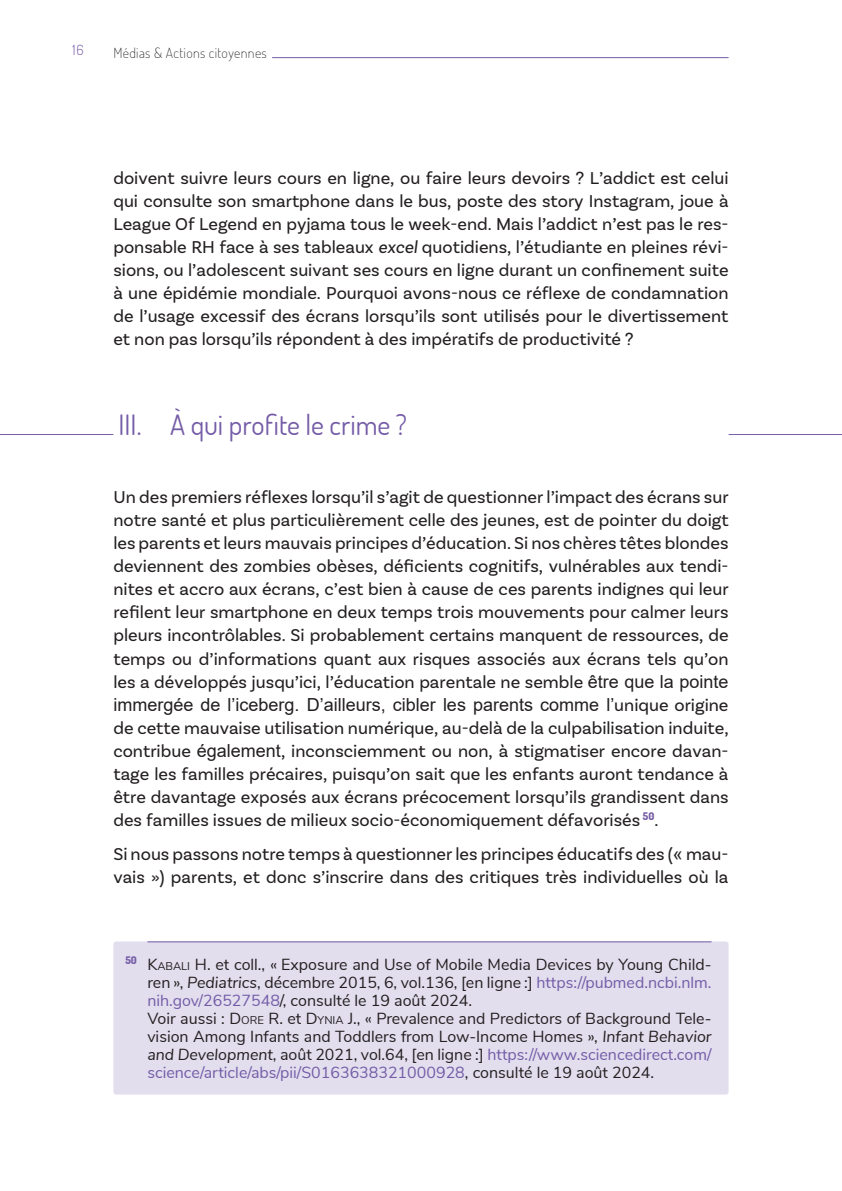
<style>
.page{position:relative;width:842px;height:1191px;background:#fff}
.page>*{position:absolute;margin:0;border:0;box-sizing:border-box;transform-origin:0 0}
.t1{font:28px "Dosis";letter-spacing:-.005em;color:#745ca7}
.t2{font:18px/23px "Basic Sans";color:#231f20;text-align:justify}
.t3{font:18px "Arial";color:#231f20}
.t4{font:16px/18px "Nunito Sans";color:#231f20}
.t5{font:200 14px "Dosis";letter-spacing:.025em;color:#231f20}
.t6{font:300 14px "Dosis";color:#745ca7}
.s1{font-style:italic}
.s2{font-family:"Arial"}
.s3{font-family:"Basic Sans"}
.s4{font-style:inherit}
.s5{font-size:11.2px}
.s6{color:#745ca7}
</style>
<div class="page">
<hr style="left:113px;top:57px;width:616px;height:1px;background:#745ca7">
<div style="left:108px;top:52px;width:164px;height:10px;background:#fff"></div>
<div style="left:113px;top:941px;width:616px;height:153px;background:#e2deee;border-radius:3px"></div>
<hr style="left:0;top:434px;width:842px;height:1px;background:#745ca7">
<div style="left:113px;top:429px;width:616px;height:8px;background:#fff"></div>
<hr style="left:147px;top:941px;width:564px;height:1px;background:#745ca7">
<p class="t6" style="left:73px;top:41px;width:12px">16</p>
<p class="t5" style="left:113px;top:44px;width:155px">Médias &amp; Actions citoyennes</p>
<p class="t2" style="left:113px;top:166px;width:617px">doivent suivre leurs cours en ligne, ou faire leurs devoirs ? L’addict est celui qui consulte son smartphone dans le bus, poste des story Instagram, joue à League Of Legend en pyjama tous le week-end. Mais l’addict n’est pas le res&shy;ponsable RH face à ses tableaux <span class="s1">excel</span> quotidiens, l’étudiante en pleines révi&shy;sions, ou l’adolescent suivant ses cours en ligne durant un confinement suite à une épidémie mondiale. Pourquoi avons-nous ce réflexe de condamnation de l’usage excessif des écrans lorsqu’ils sont utilisés pour le divertissement et non pas lorsqu’ils répondent à des impératifs de productivité ?</p>
<h1 class="t1" style="left:119px;top:406px;width:290px">III. À qui profite le crime ?</h1>
<p class="t2" style="left:113px;top:486px;width:617px">Un des premiers réflexes lorsqu’il s’agit de questionner l’impact des écrans sur notre santé et plus particulièrement celle des jeunes, est de pointer du doigt les parents et leurs mauvais principes d’éducation. Si nos chères têtes blondes deviennent des zombies obèses, déficients cognitifs, vulnérables aux tendi&shy;nites et accro aux écrans, c’est bien à cause de ces parents indignes qui leur refilent leur smartphone en deux temps trois mouvements pour calmer leurs pleurs incontrôlables. Si probablement certains manquent de ressources, de temps ou d’informations quant aux risques associés aux écrans tels qu’on les a développés jusqu’ici, l’éducation parentale ne semble <span class="s2">être que la pointe</span></p>
<p class="t3" style="left:113px;top:692px;width:617px">immergée de l’iceberg. D’ailleurs, cibler les parents comme l’<span class="s3">unique origine</span></p>
<p class="t2" style="left:113px;top:716px;width:617px">de cette mauvaise utilisation numérique, au-delà de la culpabilisation induite, contribue <span class="s2">également</span>, inconsciemment ou non, à stigmatiser encore davan&shy;tage les familles précaires, puisqu’on sait que les enfants auront tendance à être davantage exposés aux écrans précocement lorsqu’ils grandissent dans des familles issues de milieux socio-économiquement défavorisés <sup>50</sup>.</p>
<p class="t2" style="left:113px;top:842px;width:617px">Si nous passons notre temps à questionner les principes éducatifs des (<span class="s2">«</span> mau&shy;vais ») parents, et donc s’inscrire dans des critiques très individuelles où la</p>
<p class="t4" style="left:147px;top:954px;width:566px;text-indent:-22px"><sup>50</sup> <span class="s4">K</span><span class="s5">ABALI</span> H. et coll., « Exposure and Use of Mobile Media Devices by Young Child&shy;ren », <span class="s1">Pediatrics</span>, décembre 2015, 6, vol.136, [en ligne :] <span class="s6">https://pubmed.ncbi.nlm. nih.gov/26527548</span>/, consulté le 19 août 2024.<br>Voir aussi : <span class="s4">D</span> <span class="s5">ORE</span> R. et <span class="s4">D</span><span class="s5">YNIA</span> J., « Prevalence and Predictors of Background Tele&shy;vision Among Infants and Toddlers from Low-Income Homes », <span class="s1">Infant Behavior and Development</span>, août 2021, vol.64, [en ligne :] <span class="s6">https://www.sciencedirect.com/ science/article/abs/pii/S0163638321000928</span>, consulté le 19 août 2024.</p>
</div>
